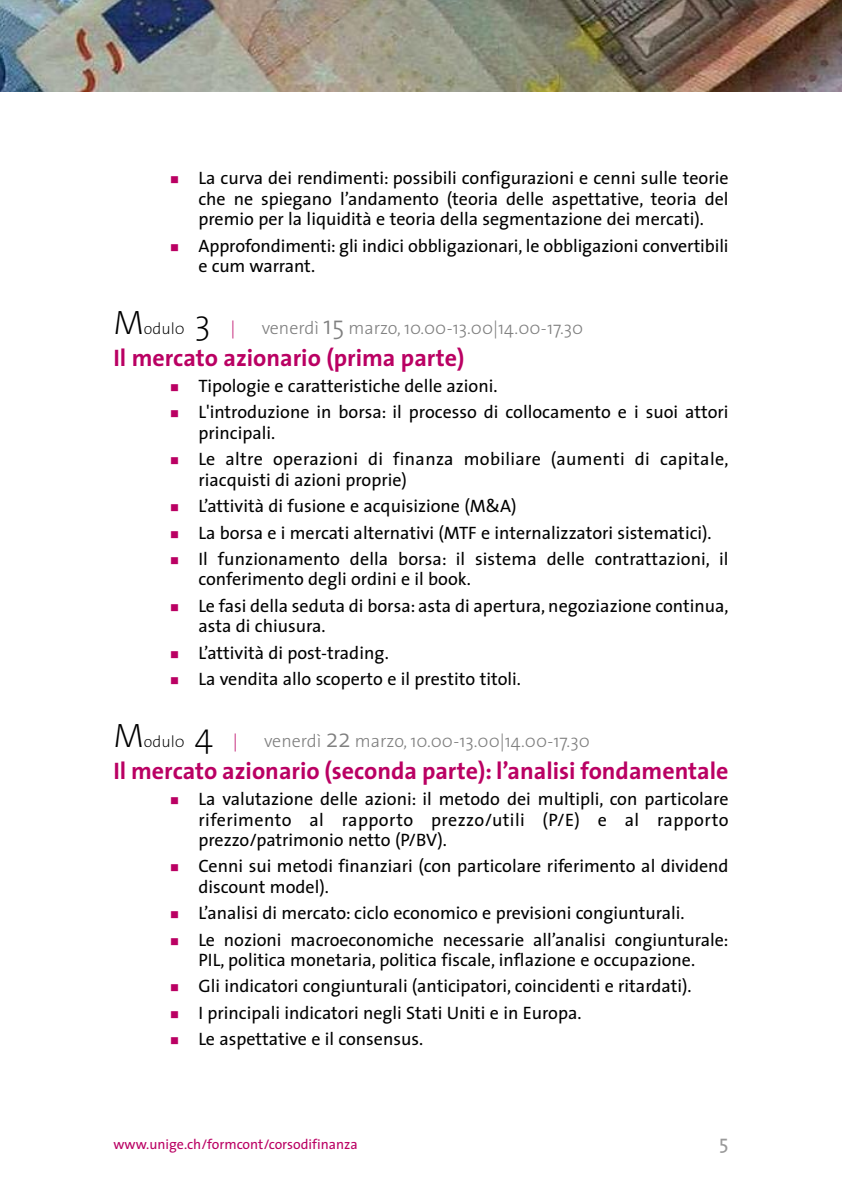
<style>
.page{position:relative;width:842px;height:1191px;background:#fff}
.page>*{position:absolute;margin:0;border:0;box-sizing:border-box;transform-origin:0 0}
.t1{font:700 24px "The Sans";color:#ba0063}
.t2{font:20px "The Sans";color:#999}
.t3{font:18px/26.2px "The Sans";color:#000}
.t4{font:300 18px "The Sans";color:#808080}
.t5{font:18px/26.2px "The Sans";letter-spacing:.02em;color:#000}
.t6{font:200 16px "The Sans";color:#000}
.t7{font:14px "The Sans";color:#ba0063}
.s1{font-size:34px}
.s2{font-size:18px;color:#ba0063}
.s3{font-size:26px}
</style>
<div class="page">
<img style="left:0;top:0;width:842px;height:91px">
<p class="t3" style="left:198px;top:169px;width:532px;line-height:20.6px;text-align:justify">La curva dei rendimenti: possibili configurazioni e cenni sulle teorie che ne spiegano l’andamento (teoria delle aspettative, teoria del premio per la liquidità e teoria della segmentazione dei mercati).</p>
<p class="t3" style="left:198px;top:237px;width:532px;line-height:20.6px">Approfondimenti: gli indici obbligazionari, le obbligazioni convertibili e cum warrant.</p>
<p class="t6" style="left:113px;top:322px;width:124px"><span class="s1">M</span>odul0 <span class="s1">3</span> <span class="s2">|</span></p>
<p class="t4" style="left:262px;top:321px;width:323px">venerdì <span class="s3">15</span> marzo, 10.00-13.00|14.00-17.30</p>
<h1 class="t1" style="left:113px;top:348px;width:353px">Il mercato azionario (prima parte)</h1>
<p class="t3" style="left:198px;top:375px;width:532px">Tipologie e caratteristiche delle azioni.<br>L'introduzione in borsa: il processo di collocamento e i suoi attori</p>
<p class="t5" style="left:198px;top:421px;width:532px">principali.<br>Le altre operazioni di finanza mobiliare (aumenti di capitale,</p>
<p class="t3" style="left:198px;top:468px;width:532px">riacquisti di azioni proprie)<br>L’attività di fusione e acquisizione (M&amp;A)<br>La borsa e i mercati alternativi (MTF e internalizzatori sistematici).<br>Il funzionamento della borsa: il sistema delle contrattazioni, il</p>
<p class="t3" style="left:198px;top:568px;width:532px">conferimento degli ordini e il book.<br>Le fasi della seduta di borsa: asta di apertura, negoziazione continua,</p>
<p class="t3" style="left:198px;top:615px;width:324px">asta di chiusura.<br>L’attività di post-trading.<br>La vendita allo scoperto e il prestito titoli.</p>
<p class="t6" style="left:113px;top:735px;width:126px"><span class="s1">M</span>odul0 <span class="s1">4</span> <span class="s2">|</span></p>
<p class="t4" style="left:264px;top:733px;width:327px">venerdì <span class="s3">22</span> marzo, 10.00-13.00|14.00-17.30</p>
<h1 class="t1" style="left:113px;top:761px;width:617px">Il mercato azionario (seconda parte): l’analisi fondamentale</h1>
<p class="t3" style="left:198px;top:790px;width:532px;line-height:20.6px;text-align:justify">La valutazione delle azioni: il metodo dei multipli, con particolare riferimento al rapporto prezzo/utili (P/E) e al rapporto prezzo/patrimonio netto (P/BV).</p>
<p class="t3" style="left:198px;top:857px;width:532px;line-height:20.6px">Cenni sui metodi finanziari (con particolare riferimento al dividend discount model).</p>
<p class="t3" style="left:198px;top:901px;width:532px">L’analisi di mercato: ciclo economico e previsioni congiunturali.<br>Le nozioni macroeconomiche necessarie all’analisi congiunturale:</p>
<p class="t3" style="left:198px;top:948px;width:498px">PIL, politica monetaria, politica fiscale, inflazione e occupazione.<br>Gli indicatori congiunturali (anticipatori, coincidenti e ritardati).<br>I principali indicatori negli Stati Uniti e in Europa.<br>Le aspettative e il consensus.</p>
<p class="t7" style="left:113px;top:1139px;width:246px">www.unige.ch/formcont/corsodifinanza</p>
<p class="t2" style="left:719px;top:1134px;width:11px">5</p>
</div>
